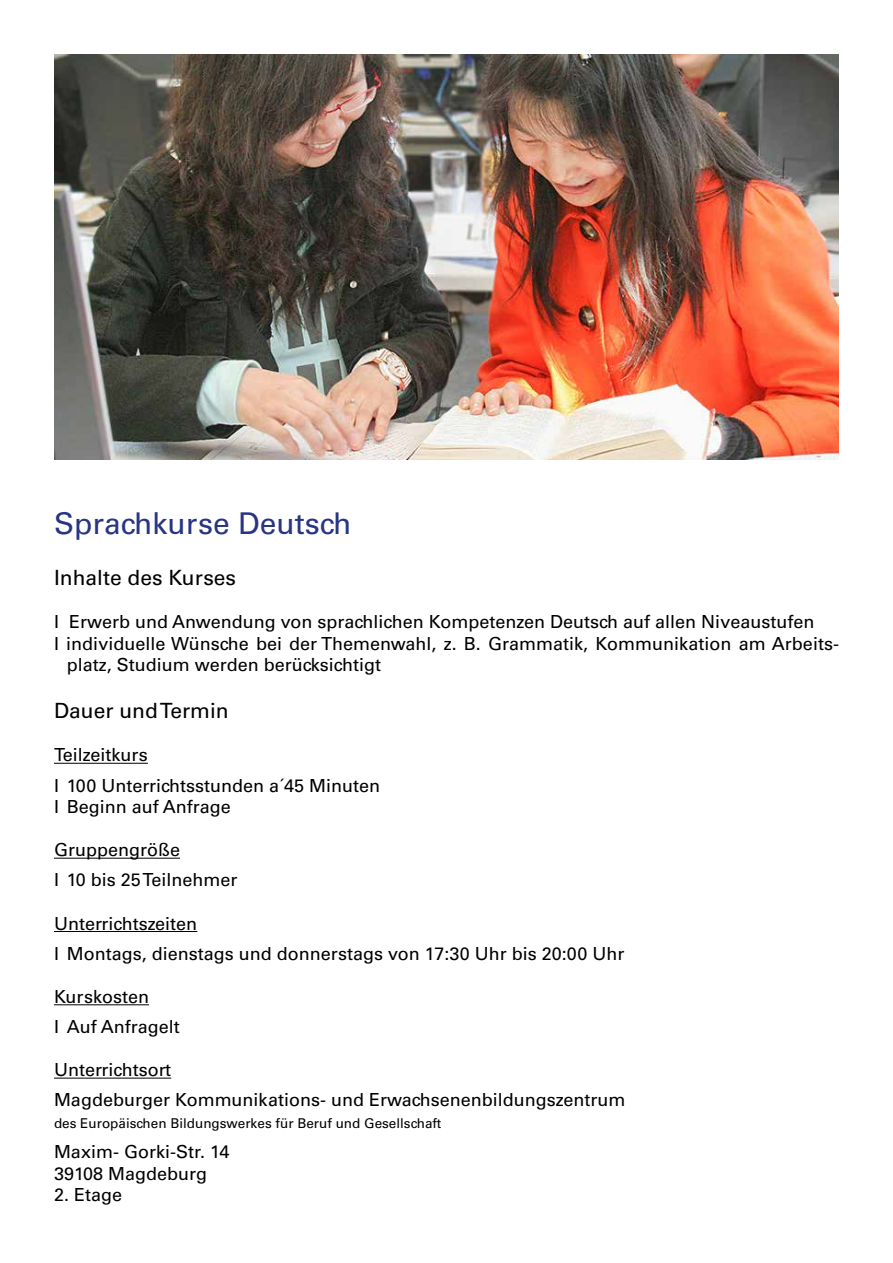
<style>
.page{position:relative;width:893px;height:1263px;background:#fff}
.page>*{position:absolute;margin:0;border:0;box-sizing:border-box;transform-origin:0 0}
.t1{font:30px "Univers LT Std";color:#283583}
.t2{font:21px "Univers LT Std";color:#000}
.t3{font:18px/30.2px "Univers LT Std";color:#000}
.t4{font:13.5px "Univers LT Std";color:#000}
</style>
<div class="page">
<hr style="left:54px;top:763px;width:94px;height:1px;background:#000">
<hr style="left:54px;top:858px;width:126px;height:1px;background:#000">
<hr style="left:54px;top:931px;width:143px;height:1px;background:#000">
<hr style="left:54px;top:1004px;width:95px;height:1px;background:#000">
<hr style="left:54px;top:1078px;width:117px;height:1px;background:#000">
<img style="left:54px;top:54px;width:785px;height:406px">
<h1 class="t1" style="left:54px;top:506px;width:299px">Sprachkurse Deutsch</h1>
<p class="t2" style="left:54px;top:565px;width:184px">Inhalte des Kurses</p>
<p class="t3" style="left:54px;top:607px;width:762px">I Erwerb und Anwendung von sprachlichen Kompetenzen Deutsch auf allen Niveaustufen</p>
<p class="t3" style="left:54px;top:628px;width:786px">I individuelle Wünsche bei der Themenwahl, z. B. Grammatik, Kommunikation am Arbeits-</p>
<p class="t3" style="left:67px;top:650px;width:316px">platz, Studium werden berücksichtigt</p>
<p class="t2" style="left:54px;top:698px;width:176px">Dauer und Termin</p>
<p class="t3" style="left:54px;top:740px;width:328px">Teilzeitkurs<br>I 100 Unterrichtsstunden a´45 Minuten</p>
<p class="t3" style="left:54px;top:792px;width:178px">I Beginn auf Anfrage</p>
<p class="t3" style="left:54px;top:835px;width:185px">Gruppengröße<br>I 10 bis 25 Teilnehmer</p>
<p class="t3" style="left:54px;top:908px;width:572px">Unterrichtszeiten<br>I Montags, dienstags und donnerstags von 17:30 Uhr bis 20:00 Uhr</p>
<p class="t3" style="left:54px;top:982px;width:127px">Kurskosten<br>I Auf Anfragelt</p>
<p class="t3" style="left:54px;top:1055px;width:573px">Unterrichtsort<br>Magdeburger Kommunikations- und Erwachsenenbildungszentrum</p>
<p class="t4" style="left:54px;top:1115px;width:389px">des Europäischen Bildungswerkes für Beruf und Gesellschaft</p>
<p class="t3" style="left:54px;top:1141px;width:177px;line-height:21.6px">Maxim- Gorki-Str. 14<br>39108 Magdeburg</p>
<p class="t3" style="left:54px;top:1180px;width:70px">2. Etage</p>
</div>
